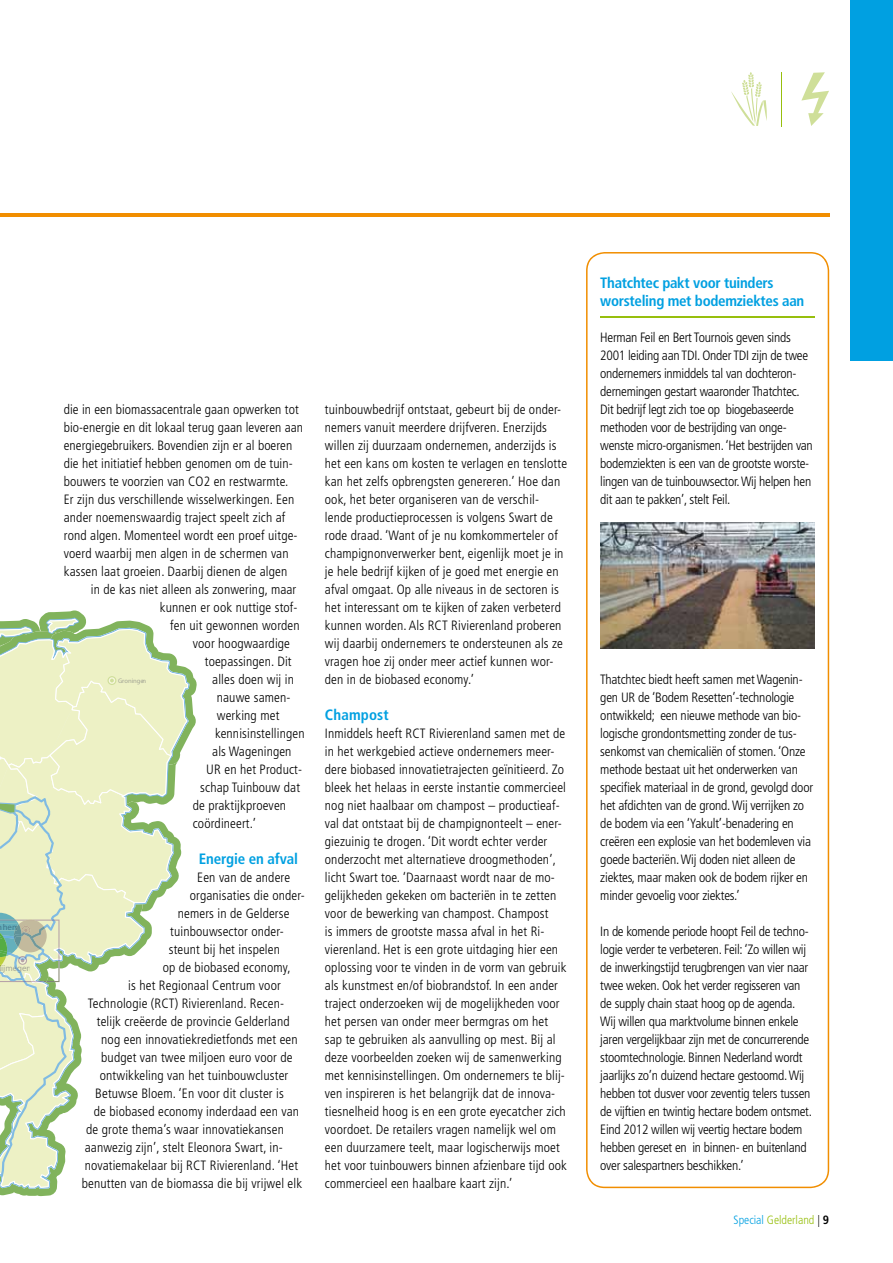
<style>
.page{position:relative;width:893px;height:1263px;background:#fff}
.page>*{position:absolute;margin:0;border:0;box-sizing:border-box;transform-origin:0 0}
.t1{font:700 condensed 15px/18px "Frutiger LT Std";letter-spacing:-.02em;color:#00a0e1}
.t2{font:700 condensed 15px "Frutiger LT Std";letter-spacing:.01em;color:#00a0e1}
.t3{font:300 condensed 13.5px/18px "Frutiger LT Std";letter-spacing:.01em;color:#000}
.t4{font:300 condensed 13.5px/18px "Frutiger LT Std";letter-spacing:-.02em;color:#000}
.t5{font:300 condensed 13.5px/18px "Frutiger LT Std";letter-spacing:-.015em;color:#000}
.t6{font:300 condensed 12px "Frutiger LT Std";color:#97bf0d}
.t7{font:700 condensed 8.85px "Univers";color:#aaa}
.t8{font:700 condensed 8.85px "Univers";color:#42778b}
.t9{font:condensed 6.6px "Univers";color:#a3a595}
.s1{color:#3f6065}
.s2{color:#778fa3}
.s3{color:#a3a595}
.s4{color:#00a0e1}
.s5{color:#000}
.s6{font-weight:700;color:#000}
</style>
<div class="page">
<div style="left:850px;top:0;width:43px;height:360px;background:#00a0e1"></div>
<hr style="left:0;top:213px;width:829px;height:3px;background:#f18e00">
<svg style="left:731px;top:72px;width:36px;height:54px"></svg>
<hr style="left:782px;top:72px;width:1px;height:54px;background:#97bf0d">
<svg style="left:586px;top:252px;width:243px;height:936px"></svg>
<hr style="left:600px;top:316px;width:215px;height:1px;background:#97bf0d">
<img style="left:600px;top:522px;width:215px;height:126px">
<svg style="left:801px;top:72px;width:28px;height:54px"></svg>
<svg style="left:0;top:610px;width:197px;height:586px"></svg>
<p class="t8" style="left:-2px;top:922px;width:22px">nhe<span class="s1">m</span></p>
<p class="t7" style="left:1px;top:963px;width:32px"><span class="s2">i</span>jmege<span class="s3">n</span></p>
<p class="t3" style="left:64px;top:401px;width:241px">die in een biomassacentrale gaan opwerken tot bio-energie en dit lokaal terug gaan leveren aan energiegebruikers. Bovendien zijn er al boeren die het initiatief hebben genomen om de tuin&shy;bouwers te voorzien van CO2 en restwarmte.<br>Er zijn dus verschillende wisselwerkingen. Een ander noemenswaardig traject speelt zich af rond algen. Momenteel wordt een proef uitge&shy;voerd waarbij men algen in de schermen van kassen laat groeien. Daarbij dienen de algen</p>
<p class="t3" style="left:91px;top:580px;width:207px">in de kas niet alleen als zonwering, maar</p>
<p class="t3" style="left:160px;top:598px;width:139px">kunnen er ook nuttige stof-</p>
<p class="t3" style="left:170px;top:616px;width:131px">fen uit gewonnen worden</p>
<p class="t3" style="left:193px;top:634px;width:99px">voor hoogwaardige</p>
<p class="t3" style="left:205px;top:652px;width:88px">toepassingen. Dit</p>
<p class="t3" style="left:212px;top:670px;width:83px">alles doen wij in</p>
<p class="t3" style="left:217px;top:688px;width:75px">nauwe samen-</p>
<p class="t3" style="left:217px;top:706px;width:64px">werking met</p>
<p class="t3" style="left:215px;top:724px;width:91px">kennisinstellingen</p>
<p class="t3" style="left:212px;top:742px;width:81px">als Wageningen</p>
<p class="t3" style="left:206px;top:760px;width:97px">UR en het Product-</p>
<p class="t3" style="left:200px;top:778px;width:101px">schap Tuinbouw dat</p>
<p class="t3" style="left:193px;top:796px;width:95px">de praktijkproeven</p>
<p class="t3" style="left:193px;top:814px;width:65px">coördineert.’</p>
<p class="t1" style="left:199px;top:850px;width:101px">Energie en afval</p>
<p class="t3" style="left:197px;top:869px;width:94px">Een van de andere</p>
<p class="t3" style="left:190px;top:887px;width:116px">organisaties die onder-</p>
<p class="t3" style="left:178px;top:905px;width:113px">nemers in de Gelderse</p>
<p class="t3" style="left:170px;top:923px;width:115px">tuinbouwsector onder-</p>
<p class="t3" style="left:169px;top:941px;width:113px">steunt bij het inspelen</p>
<p class="t3" style="left:163px;top:959px;width:129px">op de biobased economy,</p>
<p class="t3" style="left:128px;top:976px;width:154px">is het Regionaal Centrum voor</p>
<p class="t3" style="left:88px;top:994px;width:198px">Technologie (RCT) Rivierenland. Recen-</p>
<p class="t3" style="left:97px;top:1012px;width:194px">telijk creëerde de provincie Gelderland</p>
<p class="t3" style="left:101px;top:1030px;width:198px">nog een innovatiekredietfonds met een</p>
<p class="t3" style="left:101px;top:1048px;width:193px">budget van twee miljoen euro voor de</p>
<p class="t3" style="left:100px;top:1066px;width:190px">ontwikkeling van het tuinbouwcluster</p>
<p class="t3" style="left:95px;top:1084px;width:190px">Betuwse Bloem. ‘En voor dit cluster is</p>
<p class="t3" style="left:94px;top:1102px;width:207px">de biobased economy inderdaad een van</p>
<p class="t3" style="left:86px;top:1120px;width:199px">de grote thema’s waar innovatiekansen</p>
<p class="t3" style="left:85px;top:1138px;width:200px">aanwezig zijn’, stelt Eleonora Swart, in-</p>
<p class="t3" style="left:85px;top:1156px;width:215px">novatiemakelaar bij RCT Rivierenland. ‘Het</p>
<p class="t3" style="left:82px;top:1174px;width:222px">benutten van de biomassa die bij vrijwel elk</p>
<p class="t9" style="left:118px;top:677px;width:29px">Groningen</p>
<p class="t3" style="left:325px;top:400px;width:244px">tuinbouwbedrijf ontstaat, gebeurt bij de onder&shy;nemers vanuit meerdere drijfveren. Enerzijds willen zij duurzaam ondernemen, anderzijds is het een kans om kosten te verlagen en tenslotte kan het zelfs opbrengsten genereren.’ Hoe dan ook, het beter organiseren van de verschil&shy;lende productieprocessen is volgens Swart de rode draad. ‘Want of je nu komkommerteler of champignonverwerker bent, eigenlijk moet je in je hele bedrijf kijken of je goed met energie en afval omgaat. Op alle niveaus in de sectoren is het interessant om te kijken of zaken verbeterd kunnen worden. Als RCT Rivierenland proberen wij daarbij ondernemers te ondersteunen als ze vragen hoe zij onder meer actief kunnen wor&shy;den in de biobased economy.’</p>
<p class="t2" style="left:325px;top:706px;width:65px">Champost</p>
<p class="t3" style="left:325px;top:725px;width:244px">Inmiddels heeft RCT Rivierenland samen met de in het werkgebied actieve ondernemers meer&shy;dere biobased innovatietrajecten geïnitieerd. Zo bleek het helaas in eerste instantie commercieel nog niet haalbaar om champost – productieaf&shy;val dat ontstaat bij de champignonteelt – ener&shy;giezuinig te drogen. ‘Dit wordt echter verder onderzocht met alternatieve droogmethoden’, licht Swart toe. ‘Daarnaast wordt naar de mo&shy;gelijkheden gekeken om bacteriën in te zetten voor de bewerking van champost. Champost<br>is immers de grootste massa afval in het Ri&shy;vierenland. Het is een grote uitdaging hier een oplossing voor te vinden in de vorm van gebruik als kunstmest en/of biobrandstof. In een ander traject onderzoeken wij de mogelijkheden voor het persen van onder meer bermgras om het sap te gebruiken als aanvulling op mest. Bij al deze voorbeelden zoeken wij de samenwerking met kennisinstellingen. Om ondernemers te blij&shy;ven inspireren is het belangrijk dat de innova&shy;tiesnelheid hoog is en een grote eyecatcher zich voordoet. De retailers vragen namelijk wel om een duurzamere teelt, maar logischerwijs moet het voor tuinbouwers binnen afzienbare tijd ook commercieel een haalbare kaart zijn.’</p>
<p class="t1" style="left:600px;top:274px;width:205px">Thatchtec pakt voor tuinders worsteling met bodemziektes aan</p>
<p class="t4" style="left:600px;top:329px;width:214px">Herman Feil en Bert Tournois geven sinds 2001 leiding aan TDI. Onder TDI zijn de twee ondernemers inmiddels tal van dochteron&shy;dernemingen gestart waaronder Thatchtec.<br>Dit bedrijf legt zich toe op biogebaseerde methoden voor de bestrijding van onge&shy;wenste micro-organismen. ‘Het bestrijden van bodemziekten is een van de grootste worste&shy;lingen van de tuinbouwsector. Wij helpen hen dit aan te pakken’, stelt Feil.</p>
<p class="t5" style="left:600px;top:670px;width:214px">Thatchtec biedt heeft samen met Wagenin&shy;gen UR de ‘Bodem Resetten’-technologie ontwikkeld; een nieuwe methode van bio&shy;logische grondontsmetting zonder de tus&shy;senkomst van chemicaliën of stomen. ‘Onze methode bestaat uit het onderwerken van specifiek materiaal in de grond, gevolgd door het afdichten van de grond. Wij verrijken zo de bodem via een ‘Yakult’-benadering en creëren een explosie van het bodemleven via goede bacteriën. Wij doden niet alleen de ziektes, maar maken ook de bodem rijker en minder gevoelig voor ziektes.’</p>
<p class="t4" style="left:600px;top:922px;width:213px">In de komende periode hoopt Feil de techno&shy;logie verder te verbeteren. Feil: ‘Zo willen wij de inwerkingstijd terugbrengen van vier naar twee weken. Ook het verder regisseren van de supply chain staat hoog op de agenda.<br>Wij willen qua marktvolume binnen enkele jaren vergelijkbaar zijn met de concurrerende stoomtechnologie. Binnen Nederland wordt jaarlijks zo’n duizend hectare gestoomd. Wij hebben tot dusver voor zeventig telers tussen de vijftien en twintig hectare bodem ontsmet.<br>Eind 2012 willen wij veertig hectare bodem hebben gereset en in binnen- en buitenland over salespartners beschikken.’</p>
<p class="t6" style="left:734px;top:1213px;width:97px"><span class="s4">Special</span> Gelderland <span class="s5">|</span> <span class="s6">9</span></p>
</div>
